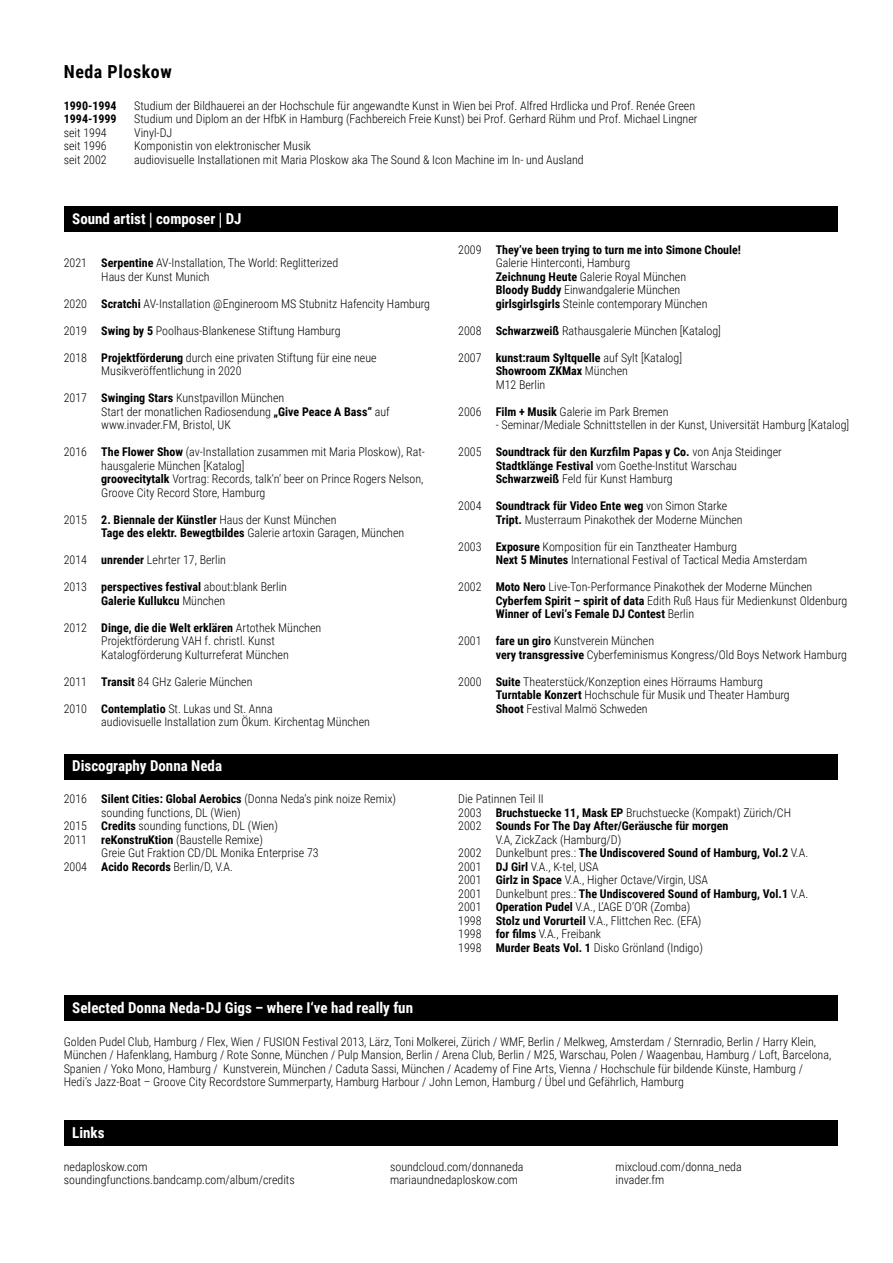
<style>
.page{position:relative;width:893px;height:1263px;background:#fff}
.page>*{position:absolute;margin:0;border:0;box-sizing:border-box;transform-origin:0 0}
.t1{font:700 18px "Roboto Condensed";letter-spacing:.03em;color:#000}
.t2{font:700 15px "Roboto Condensed";color:#fff}
.t3{font:300 12px/13.5px "Roboto Condensed";color:#000}
.t4{font:700 12px/13.5px "Roboto Condensed";color:#000}
.s1{font-family:"Akzidenz Grot Con BQ"}
.s2{font-weight:700}
.s3{font-weight:300}
</style>
<div class="page">
<div style="left:64px;top:754px;width:774px;height:25px;background:#000"></div>
<div style="left:64px;top:996px;width:774px;height:25px;background:#000"></div>
<div style="left:64px;top:206px;width:774px;height:26px;background:#000"></div>
<div style="left:64px;top:1120px;width:774px;height:26px;background:#000"></div>
<h1 class="t1" style="left:64px;top:59px;width:109px">Neda Ploskow</h1>
<p class="t4" style="left:64px;top:98px;width:54px">1990-1994</p>
<p class="t3" style="left:134px;top:98px;width:562px">Studium der Bildhauerei an der Hochschule für angewandte Kunst in Wien bei Prof. Alfred Hrdlicka und Prof. Renée Green</p>
<p class="t4" style="left:64px;top:112px;width:54px">1994-1999</p>
<p class="t3" style="left:134px;top:112px;width:565px">Studium und Diplom an der HfbK in Hamburg (Fachbereich Freie Kunst) bei Prof. Gerhard Rühm und Prof. Michael Lingner</p>
<p class="t3" style="left:64px;top:125px;width:44px">seit 1994</p>
<p class="t3" style="left:134px;top:125px;width:40px">Vinyl-DJ</p>
<p class="t3" style="left:64px;top:139px;width:44px">seit 1996</p>
<p class="t3" style="left:134px;top:139px;width:178px">Komponistin von elektronischer Musik</p>
<p class="t3" style="left:64px;top:152px;width:44px">seit 2002</p>
<p class="t3" style="left:134px;top:152px;width:451px">audiovisuelle Installationen mit Maria Ploskow aka The Sound &amp; Icon Machine im In- und Ausland</p>
<p class="t2" style="left:72px;top:208px;width:171px">Sound artist <span class="s1">|</span> composer <span class="s1">|</span> DJ</p>
<p class="t3" style="left:101px;top:256px;width:238px;text-indent:-37px">2021 <span class="s2">Serpentine</span> AV-Installation, The World: Reglitterized<br>Haus der Kunst Munich</p>
<p class="t3" style="left:64px;top:296px;width:368px">2020 <span class="s2">Scratchi</span> AV-Installation @Engineroom MS Stubnitz Hafencity Hamburg</p>
<p class="t3" style="left:64px;top:323px;width:278px">2019 <span class="s2">Swing by 5</span> Poolhaus-Blankenese Stiftung Hamburg</p>
<p class="t3" style="left:101px;top:350px;width:277px;text-indent:-37px">2018 <span class="s2">Projektförderung</span> durch eine privaten Stiftung für eine neue<br>Musikveröffentlichung in 2020</p>
<p class="t3" style="left:101px;top:391px;width:290px;text-indent:-37px">2017 <span class="s2">Swinging Stars</span> Kunstpavillon München<br>Start der monatlichen Radiosendung <span class="s2">„Give Peace A Bass“</span> auf www.invader.FM, Bristol, UK</p>
<p class="t3" style="left:101px;top:445px;width:325px;text-indent:-38px">2016 <span class="s2">The Flower Show</span> (av-Installation zusammen mit Maria Ploskow), Rat&shy;hausgalerie München [Katalog]<br><span class="s2">groovecitytalk</span> Vortrag: Records, talk‘n‘ beer on Prince Rogers Nelson, Groove City Record Store, Hamburg</p>
<p class="t3" style="left:101px;top:512px;width:305px;text-indent:-38px">2015 <span class="s2">2. Biennale der Künstler</span> Haus der Kunst München<br><span class="s2">Tage des elektr. Bewegtbildes</span> Galerie artoxin Garagen, München</p>
<p class="t3" style="left:64px;top:553px;width:164px">2014 <span class="s2">unrender</span> Lehrter 17, Berlin</p>
<p class="t4" style="left:101px;top:580px;width:187px;text-indent:-38px"><span class="s3">2013</span> perspectives festival <span class="s3">about:blank Berlin<br></span>Galerie Kullukcu <span class="s3">München</span></p>
<p class="t3" style="left:101px;top:620px;width:222px;text-indent:-38px">2012 <span class="s2">Dinge, die die Welt erklären</span> Artothek München<br>Projektförderung VAH f. christl. Kunst<br>Katalogförderung Kulturreferat München</p>
<p class="t3" style="left:64px;top:674px;width:190px">2011 <span class="s2">Transit</span> 84 GHz Galerie München</p>
<p class="t3" style="left:101px;top:701px;width:270px;text-indent:-37px">2010 <span class="s2">Contemplatio</span> St. Lukas und St. Anna<br>audiovisuelle Installation zum Ökum. Kirchentag München</p>
<p class="t2" style="left:72px;top:756px;width:151px">Discography Donna Neda</p>
<p class="t3" style="left:64px;top:792px;width:334px">2016 <span class="s2">Silent Cities: Global Aerobics</span> (Donna Neda‘s pink noize Remix)</p>
<p class="t3" style="left:101px;top:805px;width:141px">sounding functions, DL (Wien)</p>
<p class="t3" style="left:64px;top:819px;width:216px">2015 <span class="s2">Credits</span> sounding functions, DL (Wien)</p>
<p class="t3" style="left:64px;top:832px;width:201px">2011 <span class="s2">reKonstruKtion</span> (Baustelle Remixe)</p>
<p class="t3" style="left:101px;top:846px;width:219px">Greie Gut Fraktion CD/DL Monika Enterprise 73</p>
<p class="t3" style="left:64px;top:859px;width:171px">2004 <span class="s2">Acido Records</span> Berlin/D, V.A.</p>
<p class="t2" style="left:72px;top:997px;width:342px">Selected Donna Neda-DJ Gigs – where I‘ve had really fun</p>
<p class="t3" style="left:496px;top:242px;width:247px;text-indent:-38px">2009 <span class="s2">They’ve been trying to turn me into Simone Choule!<br></span>Galerie Hinterconti, Hamburg<br><span class="s2">Zeichnung Heute</span> Galerie Royal München<br><span class="s2">Bloody Buddy</span> Einwandgalerie München <span class="s2">girlsgirlsgirls</span> Steinle contemporary München</p>
<p class="t3" style="left:458px;top:323px;width:264px">2008 <span class="s2">Schwarzweiß</span> Rathausgalerie München [Katalog]</p>
<p class="t3" style="left:496px;top:350px;width:188px;text-indent:-38px">2007 <span class="s2">kunst:raum Syltquelle</span> auf Sylt [Katalog]<br><span class="s2">Showroom ZKMax</span> München<br>M12 Berlin</p>
<p class="t3" style="left:458px;top:404px;width:212px">2006 <span class="s2">Film + Musik</span> Galerie im Park Bremen</p>
<p class="t3" style="left:496px;top:418px;width:355px">- Seminar/Mediale Schnittstellen in der Kunst, Universität Hamburg [Katalog]</p>
<p class="t3" style="left:496px;top:445px;width:288px;text-indent:-38px">2005 <span class="s2">Soundtrack für den Kurzfilm Papas y Co.</span> von Anja Steidinger<br><span class="s2">Stadtklänge Festival</span> vom Goethe-Institut Warschau<br><span class="s2">Schwarzweiß</span> Feld für Kunst Hamburg</p>
<p class="t3" style="left:496px;top:499px;width:248px;text-indent:-38px">2004 <span class="s2">Soundtrack für Video Ente weg</span> von Simon Starke<br><span class="s2">Tript.</span> Musterraum Pinakothek der Moderne München</p>
<p class="t3" style="left:496px;top:539px;width:313px;text-indent:-38px">2003 <span class="s2">Exposure</span> Komposition für ein Tanztheater Hamburg<br><span class="s2">Next 5 Minutes</span> International Festival of Tactical Media Amsterdam</p>
<p class="t3" style="left:496px;top:580px;width:353px;text-indent:-38px">2002 <span class="s2">Moto Nero</span> Live-Ton-Performance Pinakothek der Moderne München<br><span class="s2">Cyberfem Spirit – spirit of data</span> Edith Ruß Haus für Medienkunst Oldenburg<br><span class="s2">Winner of Levi‘s Female DJ Contest</span> Berlin</p>
<p class="t3" style="left:496px;top:634px;width:353px;text-indent:-38px">2001 <span class="s2">fare un giro</span> Kunstverein München<br><span class="s2">very transgressive</span> Cyberfeminismus Kongress/Old Boys Network Hamburg</p>
<p class="t3" style="left:496px;top:674px;width:296px;text-indent:-38px">2000 <span class="s2">Suite</span> Theaterstück/Konzeption eines Hörraums Hamburg<br><span class="s2">Turntable Konzert</span> Hochschule für Musik und Theater Hamburg<br><span class="s2">Shoot</span> Festival Malmö Schweden</p>
<p class="t3" style="left:458px;top:792px;width:87px">Die Patinnen Teil II</p>
<p class="t3" style="left:458px;top:805px;width:334px">2003 <span class="s2">Bruchstuecke 11, Mask EP</span> Bruchstuecke (Kompakt) Zürich/CH</p>
<p class="t4" style="left:458px;top:819px;width:272px"><span class="s3">2002</span> Sounds For The Day After/Geräusche für morgen</p>
<p class="t3" style="left:496px;top:832px;width:127px">V.A, ZickZack (Hamburg/D)</p>
<p class="t4" style="left:458px;top:846px;width:352px"><span class="s3">2002 Dunkelbunt pres.:</span> The Undiscovered Sound of Hamburg, Vol.2 <span class="s3">V.A.</span></p>
<p class="t3" style="left:458px;top:859px;width:142px">2001 <span class="s2">DJ Girl</span> V.A., K-tel, USA</p>
<p class="t3" style="left:458px;top:873px;width:251px">2001 <span class="s2">Girlz in Space</span> V.A., Higher Octave/Virgin, USA</p>
<p class="t4" style="left:458px;top:886px;width:352px"><span class="s3">2001 Dunkelbunt pres.:</span> The Undiscovered Sound of Hamburg, Vol.1 <span class="s3">V.A.</span></p>
<p class="t3" style="left:458px;top:900px;width:234px">2001 <span class="s2">Operation Pudel</span> V.A., L’AGE D’OR (Zomba)</p>
<p class="t3" style="left:458px;top:913px;width:245px">1998 <span class="s2">Stolz und Vorurteil</span> V.A., Flittchen Rec. (EFA)</p>
<p class="t3" style="left:458px;top:927px;width:144px">1998 <span class="s2">for films</span> V.A., Freibank</p>
<p class="t3" style="left:458px;top:940px;width:246px">1998 <span class="s2">Murder Beats Vol. 1</span> Disko Grönland (Indigo)</p>
<p class="t3" style="left:64px;top:1034px;width:769px">Golden Pudel Club, Hamburg / Flex, Wien / FUSION Festival 2013, Lärz, Toni Molkerei, Zürich / WMF, Berlin / Melkweg, Amsterdam / Sternradio, Berlin / Harry Klein, München / Hafenklang, Hamburg / Rote Sonne, München / Pulp Mansion, Berlin / Arena Club, Berlin / M25, Warschau, Polen / Waagenbau, Hamburg / Loft, Barcelona, Spanien / Yoko Mono, Hamburg / Kunstverein, München / Caduta Sassi, München / Academy of Fine Arts, Vienna / Hochschule für bildende Künste, Hamburg / Hedi‘s Jazz-Boat – Groove City Recordstore Summerparty, Hamburg Harbour / John Lemon, Hamburg / Übel und Gefährlich, Hamburg</p>
<p class="t2" style="left:72px;top:1122px;width:34px">Links</p>
<p class="t3" style="left:64px;top:1159px;width:232px">nedaploskow.com soundingfunctions.bandcamp.com/album/credits</p>
<p class="t3" style="left:390px;top:1159px;width:135px">soundcloud.com/donnaneda mariaundnedaploskow.com</p>
<p class="t3" style="left:615px;top:1159px;width:128px">mixcloud.com/donna_neda invader.fm</p>
</div>
